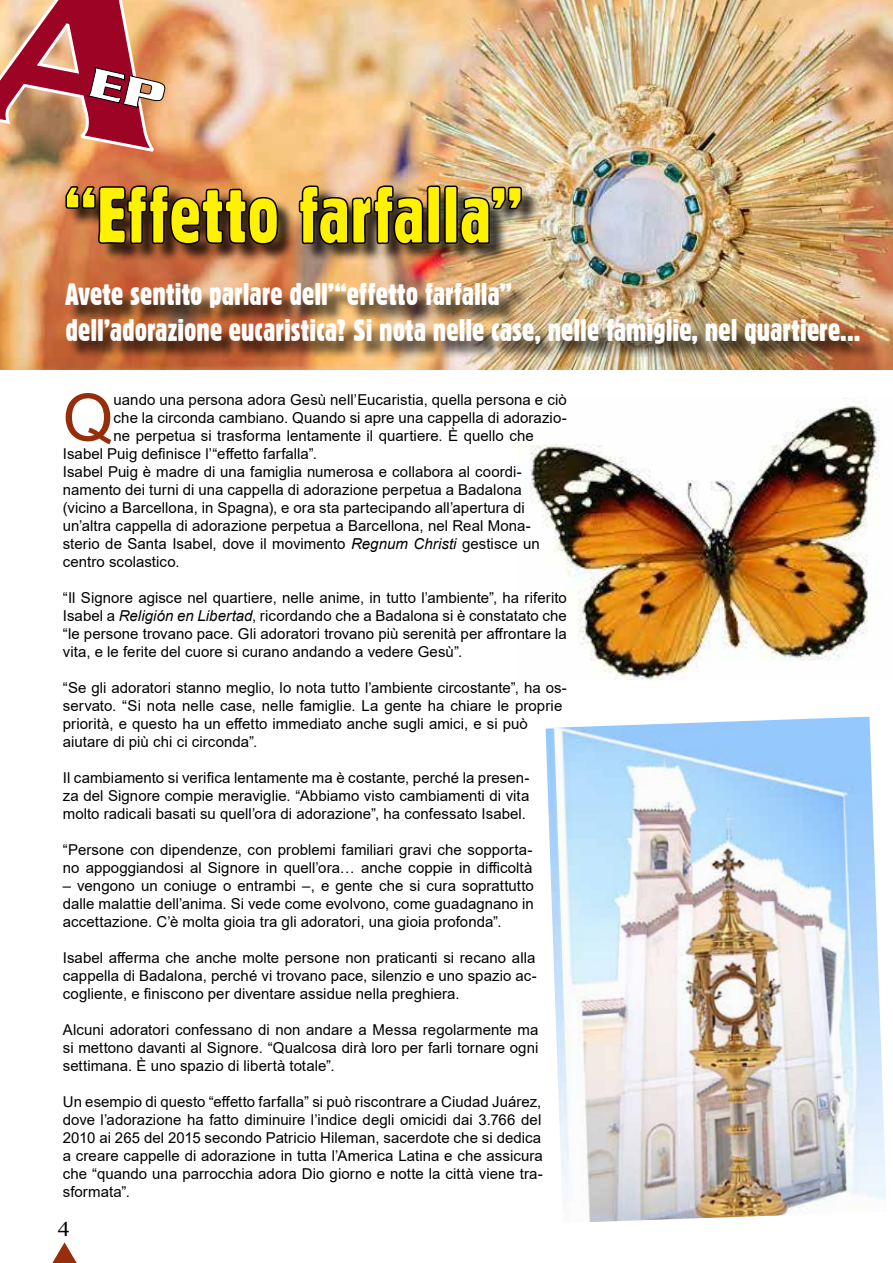
<style>
.page{position:relative;width:893px;height:1263px;background:#fff}
.page>*{position:absolute;margin:0;border:0;box-sizing:border-box;transform-origin:0 0}
.t1{font:78px "Gothic 821 Condensed BT";letter-spacing:-.01em;color:#fff200}
.t2{font:65.25px "Arial";color:#952e0b}
.t3{font:30px/36px "Gothic 821 Condensed BT";color:#fff}
.t4{font:20.7px "Times New Roman";color:#000;scale:1.16 1}
.t5{font:15px/18px "Arial";letter-spacing:.005em;color:#000;text-align:justify}
.s1{font-style:italic}
</style>
<div class="page">
<img style="left:519px;top:398px;width:361px;height:282px">
<img style="left:0;top:0;width:893px;height:370px">
<svg style="left:52px;top:1242px;width:25px;height:21px"></svg>
<div style="left:68px;top:286px;width:810px;height:76px;background:#000;opacity:.75"></div>
<img style="left:545px;top:716px;width:341px;height:506px">
<div style="left:68px;top:187px;width:472px;height:76px;background:#000;opacity:.75"></div>
<svg style="left:64px;top:184px;width:215px;height:61px"></svg>
<img style="left:298px;top:184px;width:225px;height:61px">
<svg style="left:0;top:0;width:180px;height:155px"></svg>
<h1 class="t1" style="left:64px;top:168px;width:461px">“Effetto farfalla”</h1>
<h3 class="t3" style="left:66px;top:276px;width:796px">Avete sentito parlare dell’“effetto farfalla”<br>dell’adorazione eucaristica? Si nota nelle case, nelle famiglie, nel quartiere...</h3>
<h2 class="t2" style="left:63px;top:373px;width:52px">Q</h2>
<p class="t5" style="left:114px;top:390px;width:455px">uando una persona adora Gesù nell’Eucaristia, quella persona e ciò</p>
<p class="t5" style="left:114px;top:408px;width:455px">che la circonda cambiano. Quando si apre una cappella di adorazio-</p>
<p class="t5" style="left:114px;top:426px;width:422px">ne perpetua si trasforma lentamente il quartiere. È quello che</p>
<p class="t5" style="left:63px;top:444px;width:256px">Isabel Puig definisce l’“effetto farfalla”.</p>
<p class="t5" style="left:63px;top:462px;width:460px">Isabel Puig è madre di una famiglia numerosa e collabora al coordi-</p>
<p class="t5" style="left:63px;top:480px;width:460px">namento dei turni di una cappella di adorazione perpetua a Badalona</p>
<p class="t5" style="left:63px;top:498px;width:463px">(vicino a Barcellona, in Spagna), e ora sta partecipando all’apertura di</p>
<p class="t5" style="left:63px;top:516px;width:469px">un’altra cappella di adorazione perpetua a Barcellona, nel Real Mona-</p>
<p class="t5" style="left:63px;top:534px;width:478px">sterio de Santa Isabel, dove il movimento <span class="s1">Regnum Christi</span> gestisce un</p>
<p class="t5" style="left:63px;top:552px;width:118px">centro scolastico.</p>
<p class="t5" style="left:63px;top:588px;width:506px">“Il Signore agisce nel quartiere, nelle anime, in tutto l’ambiente”, ha riferito Isabel a <span class="s1">Religión en Libertad</span>, ricordando che a Badalona si è constatato che “le persone trovano pace. Gli adoratori trovano più serenità per affrontare la vita, e le ferite del cuore si curano andando a vedere Gesù”.</p>
<p class="t5" style="left:63px;top:678px;width:505px;text-align:left">“Se gli adoratori stanno meglio, lo nota tutto l’ambiente circostante”, ha os&shy;servato. “Si nota nelle case, nelle famiglie. La gente ha chiare le proprie priorità, e questo ha un effetto immediato anche sugli amici, e si può aiutare di più chi ci circonda”.</p>
<p class="t5" style="left:63px;top:768px;width:468px">Il cambiamento si verifica lentamente ma è costante, perché la presen&shy;za del Signore compie meraviglie. “Abbiamo visto cambiamenti di vita molto radicali basati su quell’ora di adorazione”, ha confessato Isabel.</p>
<p class="t5" style="left:63px;top:840px;width:471px">“Persone con dipendenze, con problemi familiari gravi che sopporta&shy;no appoggiandosi al Signore in quell’ora… anche coppie in difficoltà</p>
<p class="t5" style="left:63px;top:876px;width:473px">– vengono un coniuge o entrambi –, e gente che si cura soprattutto dalle malattie dell’anima. Si vede come evolvono, come guadagnano in accettazione. C’è molta gioia tra gli adoratori, una gioia profonda”.</p>
<p class="t5" style="left:63px;top:948px;width:476px">Isabel afferma che anche molte persone non praticanti si recano alla cappella di Badalona, perché vi trovano pace, silenzio e uno spazio ac&shy;cogliente, e finiscono per diventare assidue nella preghiera.</p>
<p class="t5" style="left:63px;top:1020px;width:477px">Alcuni adoratori confessano di non andare a Messa regolarmente ma si mettono davanti al Signore. “Qualcosa dirà loro per farli tornare ogni settimana. È uno spazio di libertà totale”.</p>
<p class="t5" style="left:63px;top:1092px;width:482px">Un esempio di questo “effetto farfalla” si può riscontrare a Ciudad Juárez, dove l’adorazione ha fatto diminuire l’indice degli omicidi dai 3.766 del 2010 ai 265 del 2015 secondo Patricio Hileman, sacerdote che si dedica a creare cappelle di adorazione in tutta l’America Latina e che assicura che “quando una parrocchia adora Dio giorno e notte la città viene tra&shy;sformata”.</p>
<h3 class="t4" style="left:58px;top:1214px;width:12px">4</h3>
</div>
